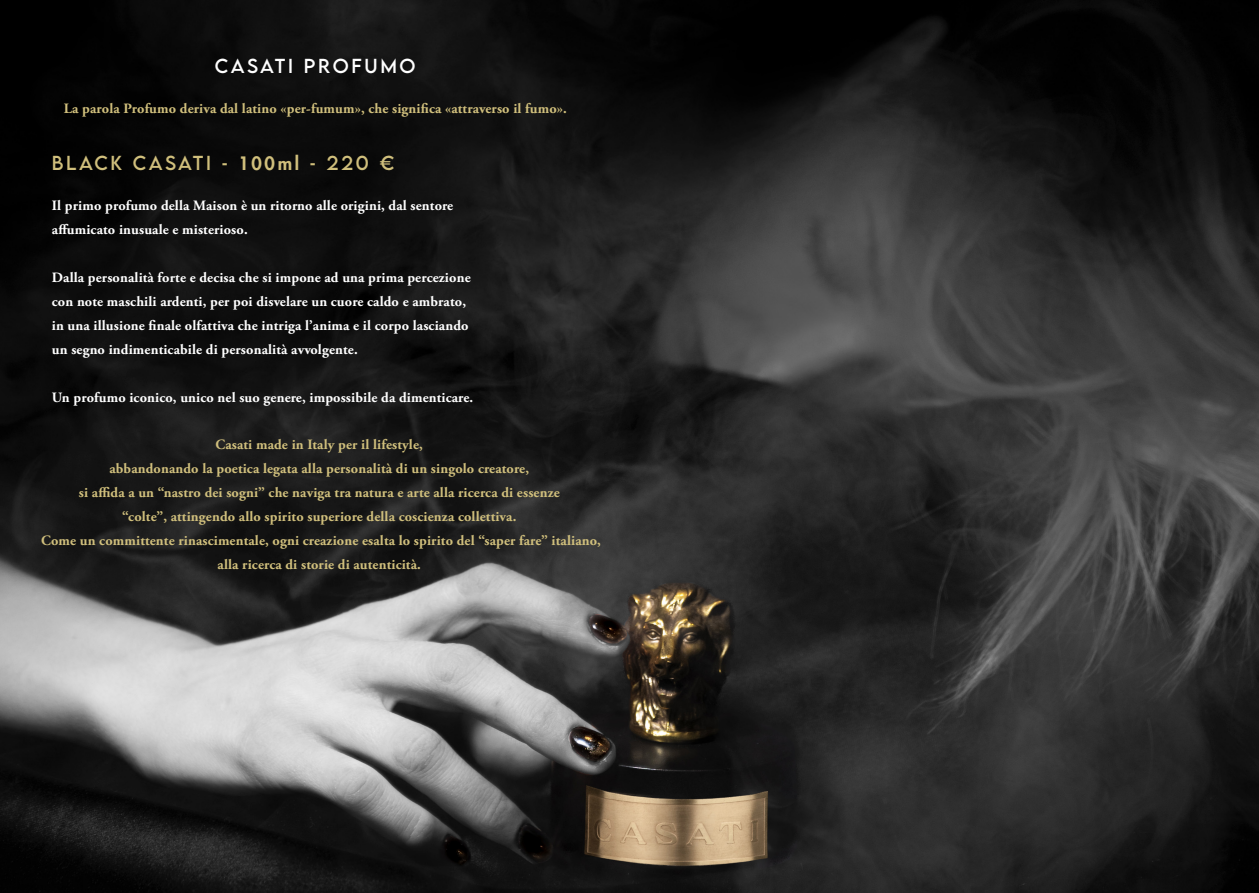
<style>
.page{position:relative;width:1259px;height:893px;background:#fff}
.page>*{position:absolute;margin:0;border:0;box-sizing:border-box;transform-origin:0 0}
.t1{font:18px "LEMONMILK";letter-spacing:.15em;color:#d0bf7c}
.t2{font:18px "LEMONMILK";letter-spacing:.15em;color:#fff}
.t3{font:700 14.25px/24px "Adobe Garamond Pro";letter-spacing:.01em;color:#d0bf7c;text-align:center}
.t4{font:700 14.25px "Adobe Garamond Pro";letter-spacing:.01em;color:#fff}
.s1{font-family:"Futura Std";font-weight:800}
</style>
<div class="page">
<img style="left:0;top:0;width:1259px;height:893px">
<p class="t2" style="left:215px;top:55px;width:202px">CASATI PROFUMO</p>
<p class="t3" style="left:64px;top:97px;width:504px">La parola Profumo deriva dal latino «per-fumum», che significa «attraverso il fumo».</p>
<p class="t1" style="left:52px;top:152px;width:344px">BLACK CASATI <span class="s1">- 100ml -</span> 220 €</p>
<p class="t4" style="left:52px;top:197px;width:403px">Il primo profumo della Maison è un ritorno alle origini, dal sentore</p>
<p class="t4" style="left:52px;top:221px;width:197px">affumicato inusuale e misterioso.</p>
<p class="t4" style="left:52px;top:269px;width:420px">Dalla personalità forte e decisa che si impone ad una prima percezione</p>
<p class="t4" style="left:52px;top:293px;width:416px">con note maschili ardenti, per poi disvelare un cuore caldo e ambrato,</p>
<p class="t4" style="left:52px;top:317px;width:418px">in una illusione finale olfattiva che intriga l’anima e il corpo lasciando</p>
<p class="t4" style="left:52px;top:341px;width:307px">un segno indimenticabile di personalità avvolgente.</p>
<p class="t4" style="left:52px;top:389px;width:423px">Un profumo iconico, unico nel suo genere, impossibile da dimenticare.</p>
<p class="t3" style="left:216px;top:433px;width:209px">Casati made in Italy per il lifestyle,</p>
<p class="t3" style="left:109px;top:457px;width:421px">abbandonando la poetica legata alla personalità di un singolo creatore,</p>
<p class="t3" style="left:79px;top:481px;width:482px">si affida a un “nastro dei sogni” che naviga tra natura e arte alla ricerca di essenze</p>
<p class="t3" style="left:122px;top:505px;width:396px">“colte”, attingendo allo spirito superiore della coscienza collettiva.</p>
<p class="t3" style="left:41px;top:529px;width:561px">Come un committente rinascimentale, ogni creazione esalta lo spirito del “saper fare” italiano, alla ricerca di storie di autenticità.</p>
</div>
